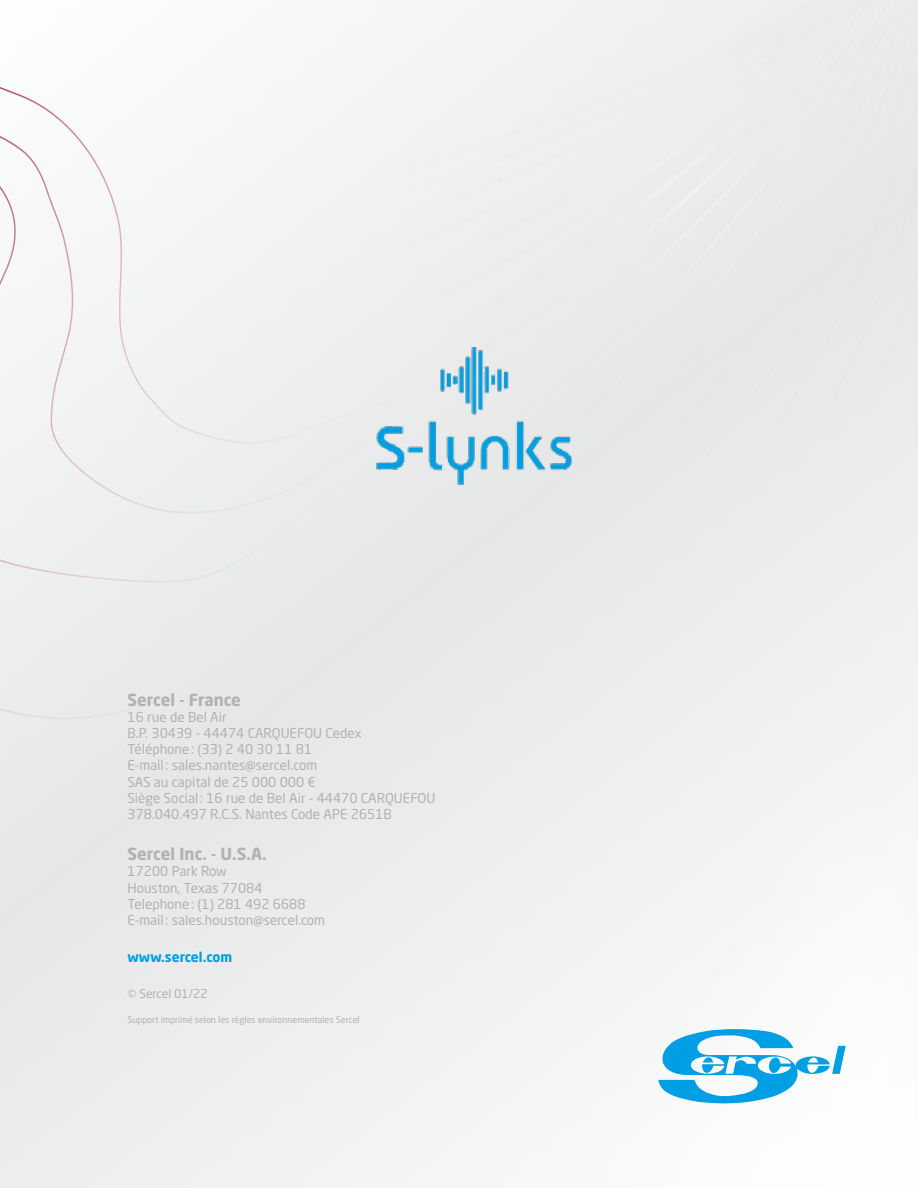
<style>
.page{position:relative;width:918px;height:1188px;background:#ebebec}
.page>*{position:absolute;margin:0;border:0;box-sizing:border-box;transform-origin:0 0}
.t1{font:700 16.5px "Neo Sans Std";color:#b3b2b2}
.t2{font:13.5px/16.2px "Neo Sans Std";color:#b3b2b2}
.t3{font:700 13.5px "Neo Sans Std";color:#009fe3}
.t4{font:12px "Neo Sans Std";color:#b3b2b2}
.t5{font:9px "Neo Sans Std";color:#b3b2b2}
</style>
<div class="page">
<svg style="left:417px;top:794px;width:501px;height:394px;fill:#f4f5f5"></svg>
<svg style="left:659px;top:1029px;width:187px;height:74px"></svg>
<div style="left:0;top:0;width:463px;height:59px;background:#f9f9f9"></div>
<div style="left:0;top:59px;width:388px;height:59px;background:#f7f8f8"></div>
<div style="left:0;top:118px;width:313px;height:43px;background:#f7f7f7"></div>
<svg style="left:0;top:161px;width:573px;height:558px"></svg>
<p class="t1" style="left:128px;top:689px;width:115px">Sercel - France</p>
<p class="t2" style="left:128px;top:709px;width:309px">16 rue de Bel Air<br>B.P. 30439 - 44474 CARQUEFOU Cedex<br>Téléphone: (33) 2 40 30 11 81<br>E-mail : sales.nantes@sercel.com<br>SAS au capital de 25 000 000 €<br>Siège Social : 16 rue de Bel Air - 44470 CARQUEFOU<br>378.040.497 R.C.S. Nantes Code APE 2651B</p>
<p class="t1" style="left:128px;top:843px;width:141px">Sercel Inc. - U.S.A.</p>
<p class="t2" style="left:128px;top:863px;width:199px">17200 Park Row<br>Houston, Texas 77084<br>Telephone: (1) 281 492 6688<br>E-mail : sales.houston@sercel.com</p>
<p class="t3" style="left:128px;top:949px;width:106px">www.sercel.com</p>
<p class="t4" style="left:128px;top:986px;width:82px">© Sercel 01/22</p>
<p class="t5" style="left:128px;top:1014px;width:234px">Support imprimé selon les règles environnementales Sercel</p>
</div>
